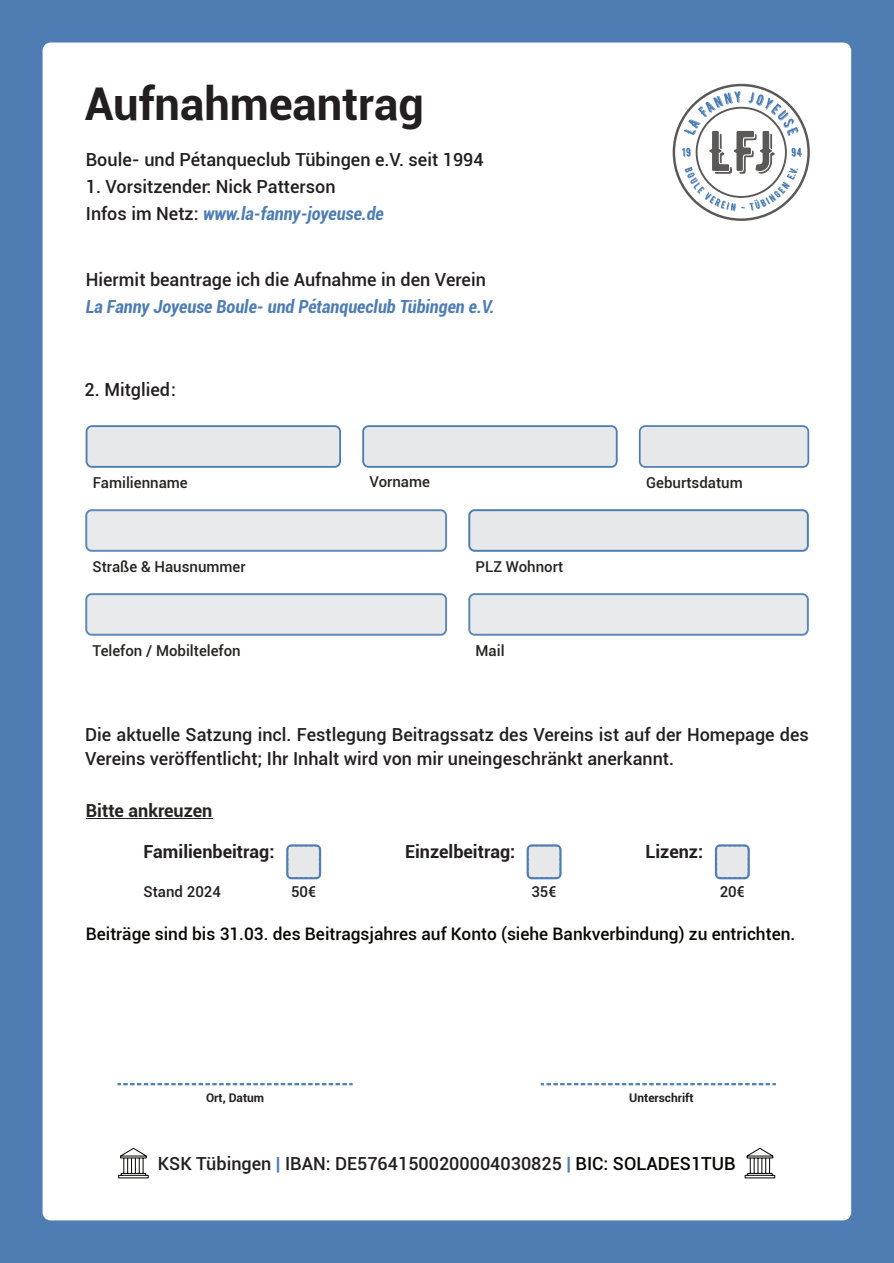
<style>
.page{position:relative;width:894px;height:1263px;background:#fff}
.page>*{position:absolute;margin:0;border:0;box-sizing:border-box;transform-origin:0 0}
.t1{font:700 45.15px "Roboto";color:#231f20}
.t2{font:500 18px/27px "Roboto";color:#231f20}
.t3{font:italic 700 condensed 18px "Roboto";color:#4e7db3}
.t4{font:700 18px "Roboto";color:#231f20}
.t5{font:700 18px "Roboto";color:#262423}
.t6{font:500 17.25px "Roboto";color:#080704}
.t7{font:500 15px "Roboto";color:#262423}
.t8{font:500 15px "Roboto";color:#231f20}
.t9{font:700 11.85px "Roboto";color:#231f20}
.s1{font-weight:700;font-style:italic;font-stretch:condensed;color:#4e7db3}
.s2{font-weight:900;color:#4e7db3}
.s3{color:#080704}
</style>
<div class="page">
<div style="left:0;top:0;width:893px;height:1263px;background:#4e7db3"></div>
<div style="left:43px;top:43px;width:807px;height:1177px;background:#fff;border-radius:8px"></div>
<svg style="left:682px;top:91px;width:119px;height:120px"></svg>
<div style="left:695px;top:107px;width:91px;height:91px;border:2px solid #5b5958;border-radius:50%"></div>
<svg style="left:86px;top:425px;width:255px;height:43px;background:#d8dde3"></svg>
<svg style="left:362px;top:425px;width:255px;height:43px;background:#d8dde3"></svg>
<svg style="left:638px;top:425px;width:170px;height:43px;background:#d9dee4"></svg>
<svg style="left:85px;top:509px;width:362px;height:43px;background:#dbe0e6"></svg>
<svg style="left:468px;top:509px;width:340px;height:43px;background:#d8dde3"></svg>
<svg style="left:85px;top:593px;width:362px;height:43px;background:#dbe0e6"></svg>
<svg style="left:468px;top:593px;width:340px;height:43px;background:#dbe0e6"></svg>
<hr style="left:86px;top:818px;width:126px;height:1px;background:#262423">
<svg style="left:286px;top:844px;width:35px;height:35px"></svg>
<svg style="left:526px;top:844px;width:35px;height:35px"></svg>
<svg style="left:714px;top:844px;width:35px;height:35px"></svg>
<svg style="left:118px;top:1147px;width:31px;height:32px"></svg>
<svg style="left:744px;top:1148px;width:31px;height:31px"></svg>
<svg style="left:117px;top:1083px;width:235px;height:2px"></svg>
<svg style="left:540px;top:1083px;width:235px;height:2px"></svg>
<h1 class="t1" style="left:85px;top:86px;width:340px">Aufnahmeantrag</h1>
<p class="t2" style="left:86px;top:148px;width:399px">Boule- und Pétanqueclub Tübingen e.V. seit 1994</p>
<p class="t2" style="left:86px;top:175px;width:299px">1. Vorsitzender: Nick Patterson<br>Infos im Netz: <span class="s1">www.la-fanny-joyeuse.de</span></p>
<p class="t2" style="left:86px;top:268px;width:401px">Hiermit beantrage ich die Aufnahme in den Verein</p>
<p class="t3" style="left:86px;top:300px;width:410px">La Fanny Joyeuse Boule- und Pétanqueclub Tübingen e.V.</p>
<p class="t2" style="left:85px;top:378px;width:93px">2. Mitglied:</p>
<p class="t7" style="left:93px;top:476px;width:96px">Familienname</p>
<p class="t7" style="left:369px;top:476px;width:62px">Vorname</p>
<p class="t7" style="left:646px;top:477px;width:98px">Geburtsdatum</p>
<p class="t7" style="left:92px;top:560px;width:155px">Straße &amp; Hausnummer</p>
<p class="t7" style="left:475px;top:560px;width:89px">PLZ Wohnort</p>
<p class="t7" style="left:92px;top:644px;width:150px">Telefon / Mobiltelefon</p>
<p class="t7" style="left:475px;top:644px;width:30px">Mail</p>
<p class="t2" style="left:85px;top:725px;width:725px;line-height:24px">Die aktuelle Satzung incl. Festlegung Beitragssatz des Vereins ist auf der Homepage des<br>Vereins veröffentlicht; Ihr Inhalt wird von mir uneingeschränkt anerkannt.</p>
<p class="t5" style="left:86px;top:803px;width:128px">Bitte ankreuzen</p>
<p class="t4" style="left:143px;top:845px;width:132px">Familienbeitrag:</p>
<p class="t8" style="left:143px;top:886px;width:79px">Stand 2024</p>
<p class="t8" style="left:291px;top:886px;width:27px">50€</p>
<p class="t4" style="left:405px;top:845px;width:112px">Einzelbeitrag:</p>
<p class="t4" style="left:645px;top:845px;width:59px">Lizenz:</p>
<p class="t8" style="left:719px;top:886px;width:27px">20€</p>
<p class="t6" style="left:86px;top:927px;width:710px">Beiträge sind bis 31.03. des Beitragsjahres auf Konto (siehe Bankverbindung) zu entrichten.</p>
<p class="t8" style="left:531px;top:886px;width:27px">35€</p>
<p class="t9" style="left:206px;top:1093px;width:60px">Ort, Datum</p>
<p class="t9" style="left:629px;top:1093px;width:66px">Unterschrift</p>
<p class="t2" style="left:158px;top:1152px;width:579px">KSK Tübingen <span class="s2">|</span> IBAN: DE57641500200004030825 <span class="s2">|</span> <span class="s3">BIC: SOLADES1TUB</span></p>
</div>
